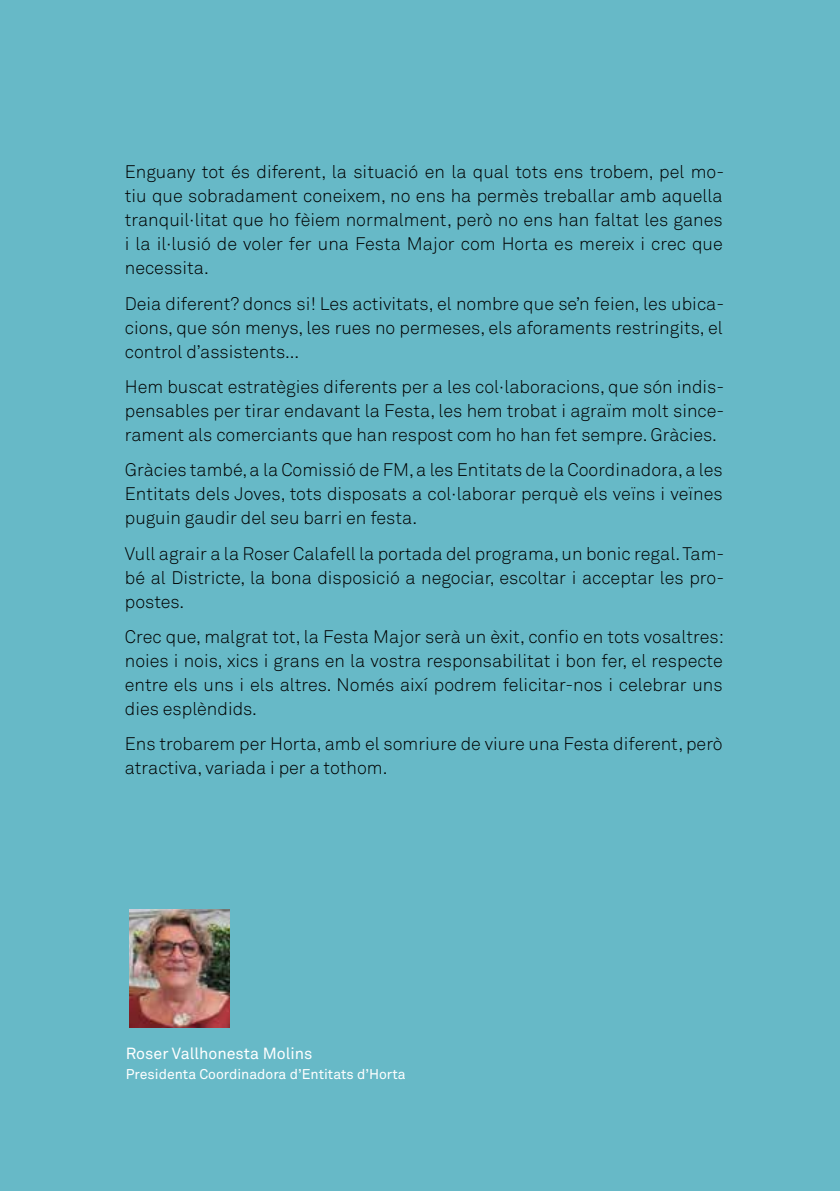
<style>
.page{position:relative;width:840px;height:1191px;background:#fff}
.page>*{position:absolute;margin:0;border:0;box-sizing:border-box;transform-origin:0 0}
.t1{font:300 18px/24px "Akkurat";color:#000;text-align:justify}
.t2{font:16px "Akkurat";color:#fff}
.t3{font:14px "Akkurat";color:#fff}
</style>
<div class="page">
<div style="left:0;top:0;width:839px;height:1191px;background:#67b9c7"></div>
<img style="left:129px;top:909px;width:101px;height:118px">
<p class="t1" style="left:125px;top:160px;width:600px">Enguany tot és diferent, la situació en la qual tots ens trobem, pel mo&shy;tiu que sobradament coneixem, no ens ha permès treballar amb aquella tranquil·litat que ho fèiem normalment, però no ens han faltat les ganes i la il·lusió de voler fer una Festa Major com Horta es mereix i crec que necessita.</p>
<p class="t1" style="left:125px;top:292px;width:600px">Deia diferent? doncs si! Les activitats, el nombre que se’n feien, les ubica&shy;cions, que són menys, les rues no permeses, els aforaments restringits, el control d’assistents...</p>
<p class="t1" style="left:125px;top:375px;width:600px">Hem buscat estratègies diferents per a les col·laboracions, que són indis&shy;pensables per tirar endavant la Festa, les hem trobat i agraïm molt since&shy;rament als comerciants que han respost com ho han fet sempre. Gràcies.</p>
<p class="t1" style="left:125px;top:458px;width:599px">Gràcies també, a la Comissió de FM, a les Entitats de la Coordinadora, a les Entitats dels Joves, tots disposats a col·laborar perquè els veïns i veïnes puguin gaudir del seu barri en festa.</p>
<p class="t1" style="left:125px;top:542px;width:600px">Vull agrair a la Roser Calafell la portada del programa, un bonic regal. Tam&shy;bé al Districte, la bona disposició a negociar, escoltar i acceptar les pro&shy;postes.</p>
<p class="t1" style="left:125px;top:625px;width:600px">Crec que, malgrat tot, la Festa Major serà un èxit, confio en tots vosaltres: noies i nois, xics i grans en la vostra responsabilitat i bon fer, el respecte entre els uns i els altres. Només així podrem felicitar-nos i celebrar uns dies esplèndids.</p>
<p class="t1" style="left:125px;top:732px;width:599px">Ens trobarem per Horta, amb el somriure de viure una Festa diferent, però atractiva, variada i per a tothom.</p>
<p class="t2" style="left:126px;top:1043px;width:188px">Roser Vallhonesta Molins</p>
<p class="t3" style="left:126px;top:1065px;width:281px">Presidenta Coordinadora d’Entitats d’Horta</p>
</div>
